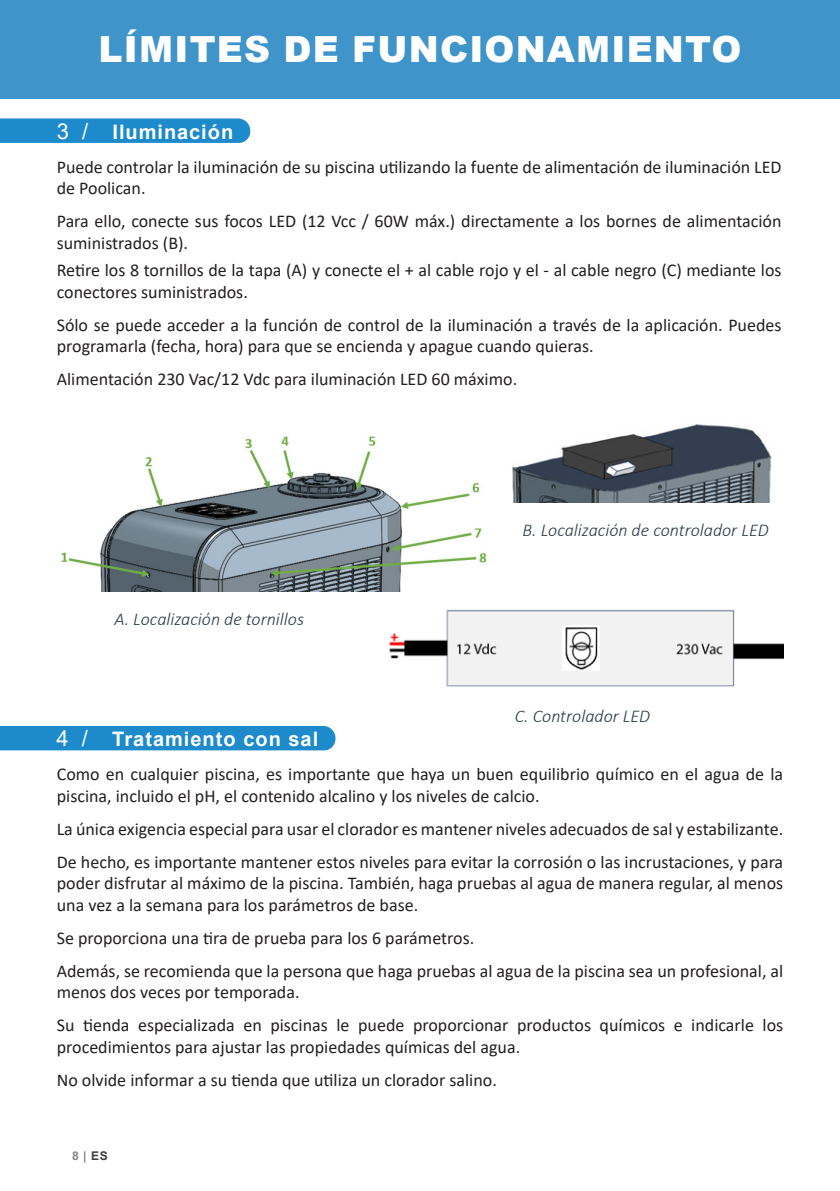
<style>
.page{position:relative;width:840px;height:1191px;background:#fff}
.page>*{position:absolute;margin:0;border:0;box-sizing:border-box;transform-origin:0 0}
.TITRE_Black{font:900 36px "Arial";letter-spacing:.035em;color:#fff}
.t1{font:700 20px "Arial";letter-spacing:.05em;color:#fff}
.t2{font:18px/21.6px "Calibri";color:#231f20}
.text_simpl{font:italic 300 18px "Calibri";color:#293a45}
.t3{font:700 12px "Arial";color:#808285}
.s1{font-weight:400;font-size:22px}
.s2{color:#3e3e3f}
</style>
<div class="page">
<div style="left:0;top:0;width:839px;height:98px;background:#3f94c9"></div>
<svg style="left:0;top:118px;width:250px;height:25px;background:#238dcc"></svg>
<div style="left:0;top:726px;width:335px;height:24px;background:#1d8acb"></div>
<img style="left:61px;top:436px;width:426px;height:155px">
<img style="left:512px;top:424px;width:260px;height:78px">
<img style="left:389px;top:609px;width:393px;height:78px">
<p class="TITRE_Black" style="left:98px;top:23px;width:644px">LÍMITES DE FUNCIONAMIENTO</p>
<p class="t1" style="left:57px;top:118px;width:178px"><span class="s1">3 /</span> Iluminación</p>
<p class="t2" style="left:57px;top:155px;width:725px">Puede controlar la iluminación de su piscina utilizando la fuente de alimentación de iluminación LED de Poolican.</p>
<p class="t2" style="left:57px;top:210px;width:725px">Para ello, conecte sus focos LED (12 Vcc / 60W máx.) directamente a los bornes de alimentación suministrados (B).</p>
<p class="t2" style="left:57px;top:259px;width:725px">Retire los 8 tornillos de la tapa (A) y conecte el + al cable rojo y el - al cable negro (C) mediante los conectores suministrados.</p>
<p class="t2" style="left:57px;top:313px;width:726px">Sólo se puede acceder a la función de control de la iluminación a través de la aplicación. Puedes programarla (fecha, hora) para que se encienda y apague cuando quieras.</p>
<p class="t2" style="left:57px;top:368px;width:461px">Alimentación 230 Vac/12 Vdc para iluminación LED 60 máximo.</p>
<p class="text_simpl" style="left:114px;top:607px;width:191px">A. Localización de tornillos</p>
<p class="text_simpl" style="left:522px;top:518px;width:247px">B. Localización de controlador LED</p>
<p class="text_simpl" style="left:514px;top:705px;width:137px">C. Controlador LED</p>
<p class="t1" style="left:56px;top:725px;width:263px"><span class="s1">4 /</span> Tratamiento con sal</p>
<p class="t2" style="left:57px;top:763px;width:727px">Como en cualquier piscina, es importante que haya un buen equilibrio químico en el agua de la piscina, incluido el pH, el contenido alcalino y los niveles de calcio.</p>
<p class="t2" style="left:57px;top:817px;width:727px">La única exigencia especial para usar el clorador es mantener niveles adecuados de sal y estabilizante.</p>
<p class="t2" style="left:57px;top:850px;width:727px;text-align:justify">De hecho, es importante mantener estos niveles para evitar la corrosión o las incrustaciones, y para poder disfrutar al máximo de la piscina. También, haga pruebas al agua de manera regular, al menos una vez a la semana para los parámetros de base.</p>
<p class="t2" style="left:57px;top:926px;width:419px">Se proporciona una tira de prueba para los 6 parámetros.</p>
<p class="t2" style="left:57px;top:959px;width:727px">Además, se recomienda que la persona que haga pruebas al agua de la piscina sea un profesional, al menos dos veces por temporada.</p>
<p class="t2" style="left:57px;top:1014px;width:727px">Su tienda especializada en piscinas le puede proporcionar productos químicos e indicarle los procedimientos para ajustar las propiedades químicas del agua.</p>
<p class="t2" style="left:57px;top:1068px;width:441px">No olvide informar a su tienda que utiliza un clorador salino.</p>
<p class="t3" style="left:72px;top:1147px;width:37px">8 | <span class="s2">ES</span></p>
</div>
